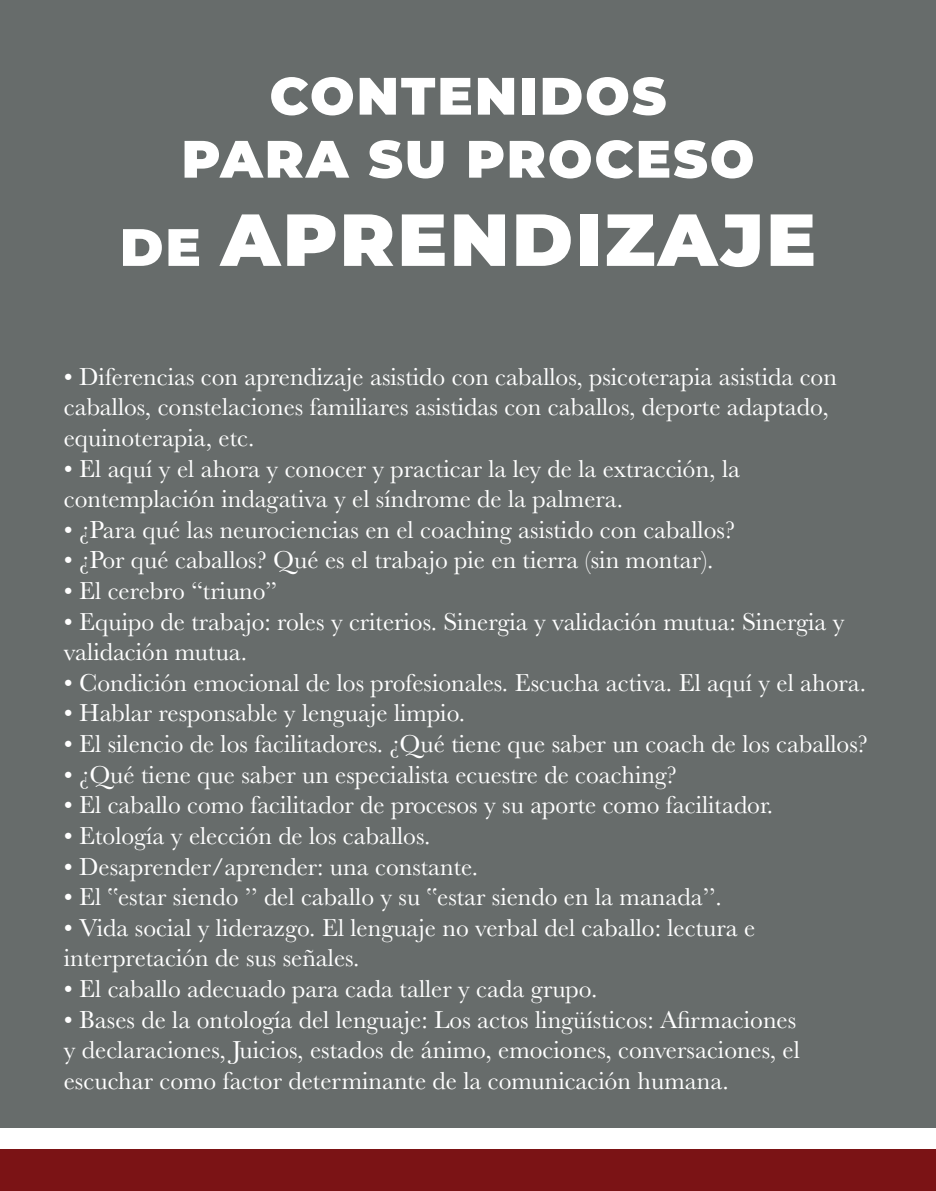
<style>
.page{position:relative;width:936px;height:1191px;background:#fff}
.page>*{position:absolute;margin:0;border:0;box-sizing:border-box;transform-origin:0 0}
.t1{font:900 73.5px "Montserrat";letter-spacing:.04em;color:#fff}
.t2{font:900 52.5px/63px "Montserrat";letter-spacing:.04em;color:#fff;text-align:center}
.t3{font:25.5px/30.6px "Baskerville";color:#fff}
.s1{font-size:52.5px}
</style>
<div class="page">
<div style="left:0;top:0;width:935px;height:1127px;background:#676c6b"></div>
<div style="left:1px;top:1150px;width:934px;height:41px;background:#7b1315"></div>
<h2 class="t2" style="left:181px;top:61px;width:574px">CONTENIDOS<br>PARA SU PROCESO</h2>
<h1 class="t1" style="left:120px;top:185px;width:697px"><span class="s1">DE</span> APRENDIZAJE</h1>
<p class="t3" style="left:64px;top:361px;width:774px">• Diferencias con aprendizaje asistido con caballos, psicoterapia asistida con caballos, constelaciones familiares asistidas con caballos, deporte adaptado, equinoterapia, etc.</p>
<p class="t3" style="left:64px;top:453px;width:677px">• El aquí y el ahora y conocer y practicar la ley de la extracción, la contemplación indagativa y el síndrome de la palmera.</p>
<p class="t3" style="left:64px;top:514px;width:672px">• ¿Para qué las neurociencias en el coaching asistido con caballos?</p>
<p class="t3" style="left:64px;top:545px;width:651px">• ¿Por qué caballos? Qué es el trabajo pie en tierra (sin montar).</p>
<p class="t3" style="left:64px;top:576px;width:215px">• El cerebro “triuno”</p>
<p class="t3" style="left:64px;top:606px;width:782px">• Equipo de trabajo: roles y criterios. Sinergia y validación mutua: Sinergia y validación mutua.</p>
<p class="t3" style="left:64px;top:667px;width:803px">• Condición emocional de los profesionales. Escucha activa. El aquí y el ahora.</p>
<p class="t3" style="left:64px;top:698px;width:403px">• Hablar responsable y lenguaje limpio.</p>
<p class="t3" style="left:64px;top:729px;width:805px">• El silencio de los facilitadores. ¿Qué tiene que saber un coach de los caballos?</p>
<p class="t3" style="left:64px;top:759px;width:614px">• ¿Qué tiene que saber un especialista ecuestre de coaching?</p>
<p class="t3" style="left:64px;top:790px;width:710px">• El caballo como facilitador de procesos y su aporte como facilitador.</p>
<p class="t3" style="left:64px;top:820px;width:368px">• Etología y elección de los caballos.</p>
<p class="t3" style="left:64px;top:851px;width:415px">• Desaprender/aprender: una constante.</p>
<p class="t3" style="left:64px;top:882px;width:659px">• El ‟estar siendo ’’ del caballo y su ‟estar siendo en la manada’’.</p>
<p class="t3" style="left:64px;top:912px;width:693px">• Vida social y liderazgo. El lenguaje no verbal del caballo: lectura e interpretación de sus señales.</p>
<p class="t3" style="left:64px;top:973px;width:535px">• El caballo adecuado para cada taller y cada grupo.</p>
<p class="t3" style="left:64px;top:1004px;width:737px">• Bases de la ontología del lenguaje: Los actos lingüísticos: Afirmaciones y declaraciones, Juicios, estados de ánimo, emociones, conversaciones, el escuchar como factor determinante de la comunicación humana.</p>
</div>
